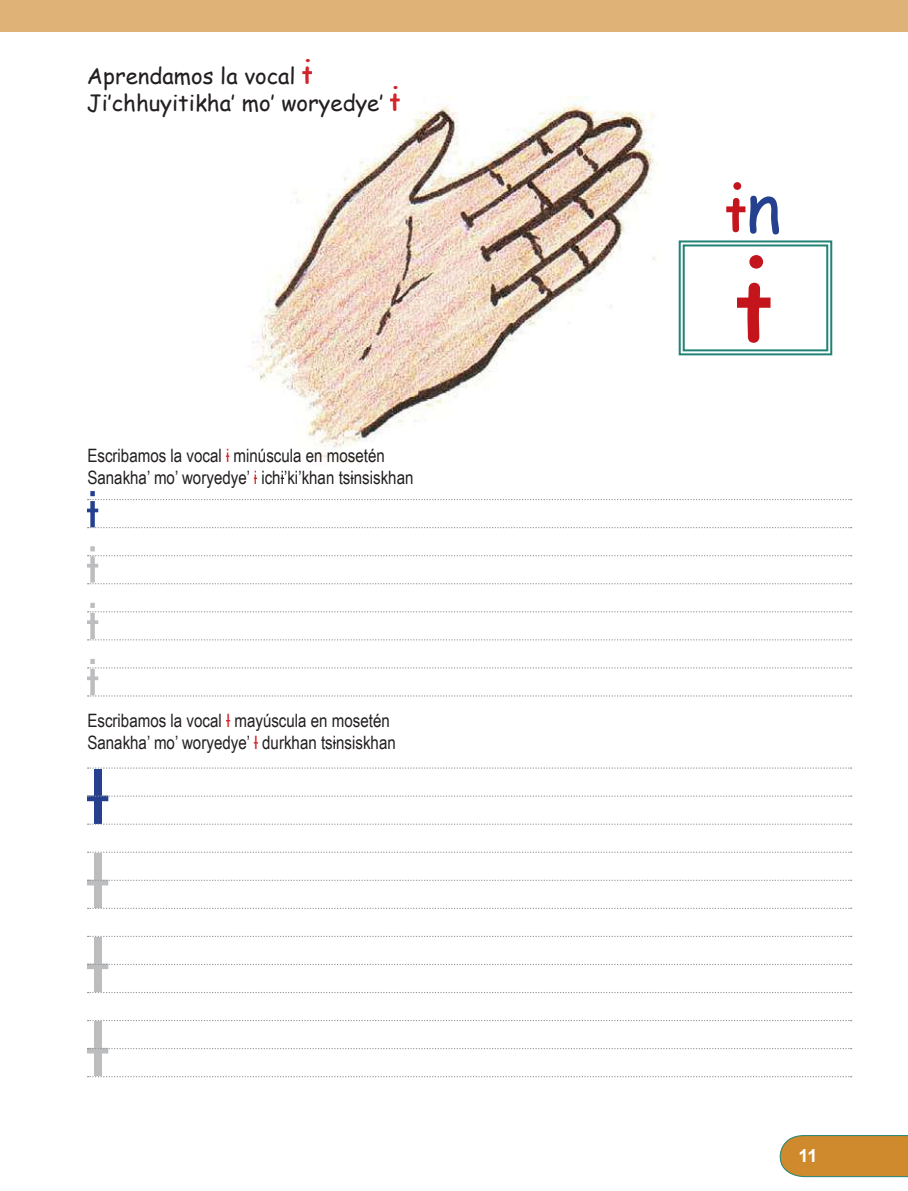
<style>
.page{position:relative;width:908px;height:1191px;background:#fff}
.page>*{position:absolute;margin:0;border:0;box-sizing:border-box;transform-origin:0 0}
.t1{font:119.4px "Comic Sans MS";color:#c4151c}
.t2{font:76.8px/84px "Arial";color:#bcbdbf;text-align:justify}
.t3{font:76.8px "Arial";color:#24408f}
.t4{font:68.2px "Comic Sans MS";color:#c4151c}
.t5{font:50.6px/56.4px "Arial";color:#bcbdbf;text-align:justify}
.t6{font:50.6px "Arial";color:#24408f}
.t7{font:22.2px/27.4px "Comic Sans MS";color:#231f20}
.t8{font:18.4px/22.2px "Arial Narrow";color:#231f20}
.t9{font:700 18px "Arial";color:#fff}
.s1{font-size:34.2px;color:#d2232a}
.s2{color:#d2232a}
.s3{color:#24408f}
</style>
<div class="page">
<svg style="left:779px;top:1135px;width:128px;height:42px;background:#c88e3a"></svg>
<div style="left:0;top:0;width:907px;height:31px;background:#dfb277"></div>
<img style="left:250px;top:96px;width:408px;height:365px">
<svg style="left:302px;top:71px;width:10px;height:3px"></svg>
<svg style="left:390px;top:98px;width:9px;height:3px"></svg>
<div style="left:726px;top:206px;width:19px;height:6px;background:#c4151c"></div>
<svg style="left:87px;top:508px;width:11px;height:4px"></svg>
<svg style="left:87px;top:564px;width:11px;height:3px"></svg>
<svg style="left:87px;top:620px;width:11px;height:4px"></svg>
<svg style="left:87px;top:676px;width:11px;height:4px"></svg>
<svg style="left:87px;top:795px;width:21px;height:6px"></svg>
<div style="left:87px;top:879px;width:21px;height:6px;background:#bcbdbf"></div>
<div style="left:87px;top:963px;width:21px;height:6px;background:#bcbdbf"></div>
<div style="left:87px;top:1047px;width:21px;height:6px;background:#bcbdbf"></div>
<svg style="left:88px;top:499px;width:763px;height:1px"></svg>
<svg style="left:88px;top:527px;width:763px;height:1px"></svg>
<svg style="left:88px;top:555px;width:763px;height:1px"></svg>
<svg style="left:88px;top:583px;width:763px;height:1px"></svg>
<svg style="left:88px;top:611px;width:763px;height:1px"></svg>
<svg style="left:88px;top:639px;width:763px;height:1px"></svg>
<svg style="left:88px;top:667px;width:763px;height:1px"></svg>
<svg style="left:88px;top:695px;width:763px;height:1px"></svg>
<svg style="left:88px;top:767px;width:763px;height:1px"></svg>
<svg style="left:88px;top:795px;width:763px;height:1px"></svg>
<svg style="left:88px;top:823px;width:763px;height:2px"></svg>
<svg style="left:88px;top:851px;width:763px;height:2px"></svg>
<svg style="left:88px;top:879px;width:763px;height:2px"></svg>
<svg style="left:88px;top:907px;width:763px;height:2px"></svg>
<svg style="left:88px;top:935px;width:763px;height:2px"></svg>
<svg style="left:88px;top:963px;width:763px;height:2px"></svg>
<svg style="left:88px;top:992px;width:763px;height:1px"></svg>
<svg style="left:88px;top:1020px;width:763px;height:1px"></svg>
<svg style="left:88px;top:1048px;width:763px;height:1px"></svg>
<svg style="left:88px;top:1076px;width:763px;height:1px"></svg>
<svg style="left:678px;top:240px;width:154px;height:116px"></svg>
<div style="left:682px;top:244px;width:145px;height:107px;border:2px solid #208376"></div>
<p class="t7" style="left:87px;top:62px;width:314px">Aprendamos la vocal <span class="s1">i<br></span>Ji’chhuyitikha’ mo’ woryedye’ <span class="s1">i</span></p>
<p class="t8" style="left:87px;top:444px;width:327px">Escribamos la vocal <span class="s2">i</span> minúscula en mosetén<br>Sanakha’ mo’ woryedye’ <span class="s2">i</span> ichi’ki’khan tsinsiskhan</p>
<h3 class="t6" style="left:87px;top:476px;width:13px">i</h3>
<h3 class="t5" style="left:87px;top:537px;width:13px">i i i</h3>
<p class="t8" style="left:87px;top:708px;width:310px">Escribamos la vocal <span class="s2">I</span> mayúscula en mosetén<br>Sanakha’ mo’ woryedye’ <span class="s2">I</span> durkhan tsinsiskhan</p>
<h2 class="t3" style="left:87px;top:746px;width:23px">I</h2>
<h2 class="t2" style="left:87px;top:840px;width:23px">I I I</h2>
<h3 class="t4" style="left:726px;top:157px;width:56px">i<span class="s3">n</span></h3>
<h1 class="t1" style="left:736px;top:211px;width:35px">i</h1>
<p class="t9" style="left:798px;top:1143px;width:21px">11</p>
</div>
